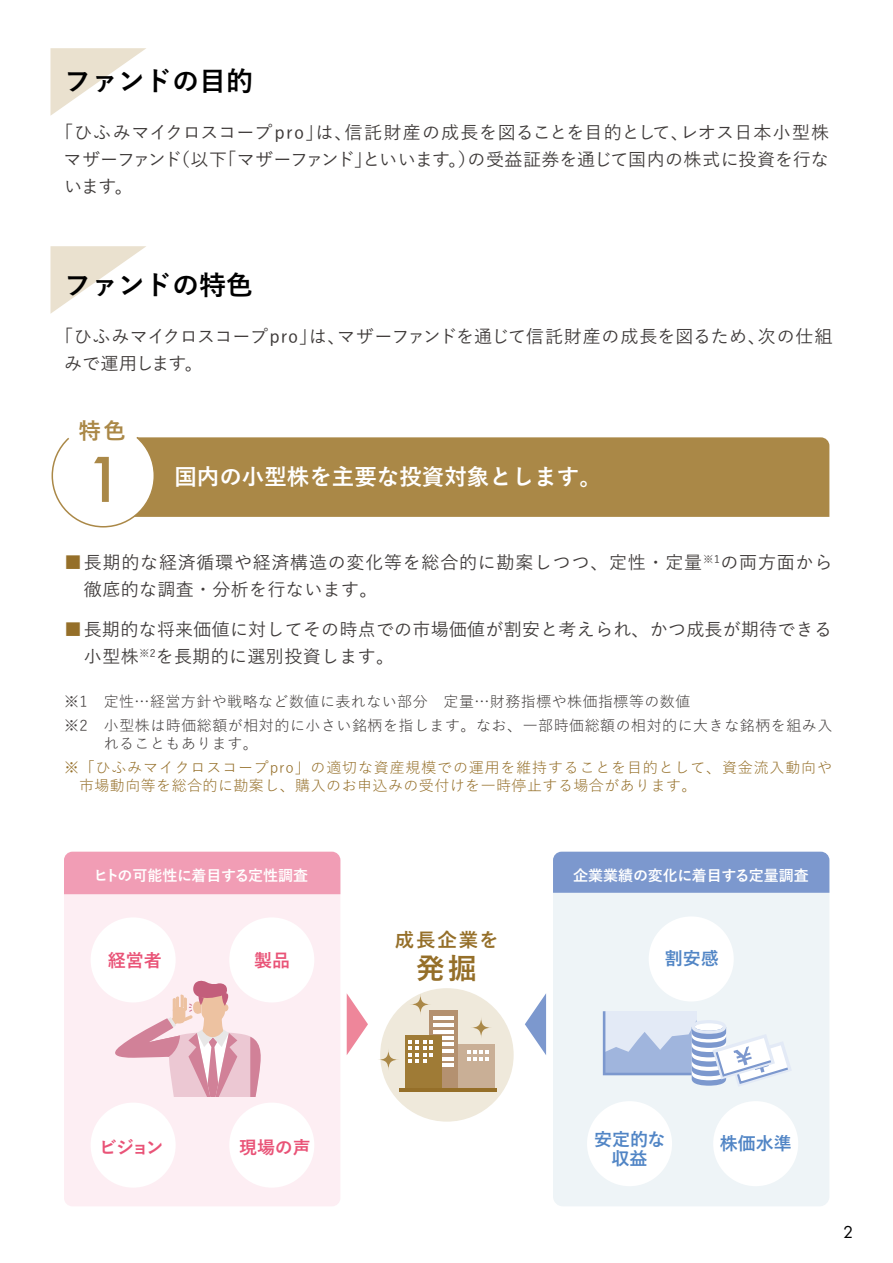
<style>
.page{position:relative;width:893px;height:1263px;background:#fff}
.page>*{position:absolute;margin:0;border:0;box-sizing:border-box;transform-origin:0 0}
.t1{font:500 67.5px "Futura PT";color:#aa8847}
.t2{font:700 29.1px "Yu Go Pr 6 N";color:#956f29}
.t3{font:700 27px "Yu Go Pr 6 N";color:#000}
.t4{font:700 22.5px "Yu Go Pr 6 N";color:#fff}
.t5{font:700 22.5px "Yu Go Pr 6 N";color:#aa8847}
.t6{font:700 19.35px "Yu Go Pr 6 N";letter-spacing:.1em;color:#956f29}
.t7{font:500 18px/27px "Yu Go Pr 6 N";color:#3e3a39;text-align:justify}
.t8{font:500 18px/27px "Yu Go Pr 6 N";letter-spacing:.02em;color:#3f3b3a}
.t9{font:500 18px/27px "Yu Go Pr 6 N";letter-spacing:.04em;color:#3f3b3a}
.t10{font:700 18px "Yu Go Pr 6 N";letter-spacing:-.005em;color:#e95377}
.t11{font:700 18px/19.5px "Yu Go Pr 6 N";color:#5185c5;text-align:center}
.t12{font:18px "Futura PT";color:#000}
.t13{font:15px/24px "Yu Go Pr 6 N";letter-spacing:.035em;color:#3f3b3a}
.t14{font:15px/18px "Yu Go Pr 6 N";letter-spacing:.055em;color:#956f29}
.t15{font:700 15px "Yu Go Pr 6 N";letter-spacing:-.01em;color:#fff}
.s1{color:#956f29}
</style>
<div class="page">
<div style="left:156px;top:437px;width:673px;height:80px;background:#aa8847"></div>
<svg style="left:51px;top:437px;width:105px;height:91px"></svg>
<svg style="left:50px;top:48px;width:96px;height:68px"></svg>
<svg style="left:50px;top:246px;width:96px;height:68px"></svg>
<div style="left:380px;top:988px;width:134px;height:133px;background:#efe9db;border-radius:50%"></div>
<div style="left:64px;top:852px;width:276px;height:354px;background:#fdeef3;border-radius:8px"></div>
<div style="left:229px;top:917px;width:85px;height:85px;background:#fff;border-radius:50%"></div>
<svg style="left:525px;top:993px;width:21px;height:62px"></svg>
<svg style="left:347px;top:994px;width:21px;height:61px"></svg>
<div style="left:64px;top:852px;width:276px;height:42px;background:#f19db5"></div>
<div style="left:229px;top:1102px;width:85px;height:85px;background:#fff;border-radius:50%"></div>
<div style="left:91px;top:1102px;width:85px;height:85px;background:#fff;border-radius:50%"></div>
<div style="left:91px;top:917px;width:85px;height:85px;background:#fff;border-radius:50%"></div>
<svg style="left:101px;top:980px;width:160px;height:117px"></svg>
<div style="left:553px;top:852px;width:276px;height:354px;background:#eef4f7;border-radius:10px"></div>
<div style="left:553px;top:852px;width:276px;height:41px;background:#7c98ce"></div>
<div style="left:713px;top:1101px;width:85px;height:85px;background:#fff;border-radius:50%"></div>
<div style="left:649px;top:916px;width:85px;height:85px;background:#fff;border-radius:50%"></div>
<div style="left:587px;top:1101px;width:85px;height:85px;background:#fff;border-radius:50%"></div>
<svg style="left:603px;top:1011px;width:188px;height:75px"></svg>
<div style="left:454px;top:1044px;width:41px;height:47px;background:#c9af96"></div>
<div style="left:429px;top:1010px;width:29px;height:81px;background:#b49170"></div>
<hr style="left:434px;top:1016px;width:20px;height:4px;background:#fff">
<hr style="left:434px;top:1023px;width:20px;height:3px;background:#fff">
<hr style="left:434px;top:1030px;width:20px;height:3px;background:#fff">
<hr style="left:434px;top:1036px;width:20px;height:4px;background:#fff">
<hr style="left:434px;top:1042px;width:20px;height:4px;background:#fff">
<hr style="left:434px;top:1049px;width:20px;height:3px;background:#fff">
<hr style="left:434px;top:1057px;width:20px;height:3px;background:#fff">
<hr style="left:434px;top:1063px;width:20px;height:4px;background:#fff">
<div style="left:405px;top:1035px;width:37px;height:56px;background:#9f7b36"></div>
<svg style="left:467px;top:1050px;width:22px;height:10px"></svg>
<svg style="left:408px;top:1040px;width:25px;height:23px"></svg>
<svg style="left:470px;top:1017px;width:22px;height:21px"></svg>
<svg style="left:410px;top:993px;width:21px;height:22px"></svg>
<svg style="left:378px;top:1049px;width:21px;height:21px"></svg>
<hr style="left:400px;top:1089px;width:97px;height:3px;background:#956f29">
<h3 class="t3" style="left:64px;top:66px;width:190px">ファンドの目的</h3>
<p class="t7" style="left:64px;top:116px;width:767px;text-indent:-9px">「ひふみマイクロスコープpro」は、信託財産の成長を図ることを目的として、レオス日本小型株マザーファンド（以下「マザーファンド」といいます。）の受益証券を通じて国内の株式に投資を行ないます。</p>
<h3 class="t3" style="left:64px;top:270px;width:190px">ファンドの特色</h3>
<p class="t7" style="left:64px;top:320px;width:770px;text-indent:-9px">「ひふみマイクロスコープpro」は、マザーファンドを通じて信託財産の成長を図るため、次の仕組みで運用します。</p>
<p class="t5" style="left:79px;top:418px;width:49px">特色</p>
<h1 class="t1" style="left:85px;top:439px;width:40px">1</h1>
<p class="t4" style="left:174px;top:464px;width:429px">国内の小型株を主要な投資対象とします。</p>
<p class="t9" style="left:84px;top:546px;width:750px;text-indent:-20px"><span class="s1">■</span> 長期的な経済循環や経済構造の変化等を総合的に勘案しつつ、定性・定量<sup>※1</sup>の両方面から徹底的な調査・分析を行ないます。</p>
<p class="t8" style="left:84px;top:614px;width:750px;text-indent:-20px"><span class="s1">■</span>長期的な将来価値に対してその時点での市場価値が割安と考えられ、かつ成長が期待できる小型株<sup>※2</sup>を長期的に選別投資します。</p>
<p class="t13" style="left:64px;top:687px;width:770px">※1　定性…経営方針や戦略など数値に表れない部分　定量…財務指標や株価指標等の数値<br>※2　小型株は時価総額が相対的に小さい銘柄を指します。なお、一部時価総額の相対的に大きな銘柄を組み入</p>
<p class="t13" style="left:104px;top:729px;width:156px">れることもあります。</p>
<p class="t14" style="left:79px;top:756px;width:755px;text-indent:-15px">※「ひふみマイクロスコープpro」の適切な資産規模での運用を維持することを目的として、資金流入動向や市場動向等を総合的に勘案し、購入のお申込みの受付けを一時停止する場合があります。</p>
<p class="t15" style="left:93px;top:866px;width:216px">ヒトの可能性に着目する定性調査</p>
<p class="t10" style="left:108px;top:950px;width:55px">経営者</p>
<p class="t10" style="left:254px;top:950px;width:37px">製品</p>
<p class="t6" style="left:395px;top:929px;width:105px">成長企業を</p>
<h2 class="t2" style="left:416px;top:952px;width:63px">発掘</h2>
<p class="t15" style="left:573px;top:866px;width:237px">企業業績の変化に着目する定量調査</p>
<p class="t11" style="left:665px;top:949px;width:55px">割安感</p>
<p class="t10" style="left:99px;top:1137px;width:66px">ビジョン</p>
<p class="t10" style="left:239px;top:1137px;width:73px">現場の声</p>
<p class="t11" style="left:594px;top:1129px;width:73px">安定的な収益</p>
<p class="t11" style="left:720px;top:1134px;width:73px">株価水準</p>
<p class="t12" style="left:843px;top:1221px;width:12px">2</p>
</div>
